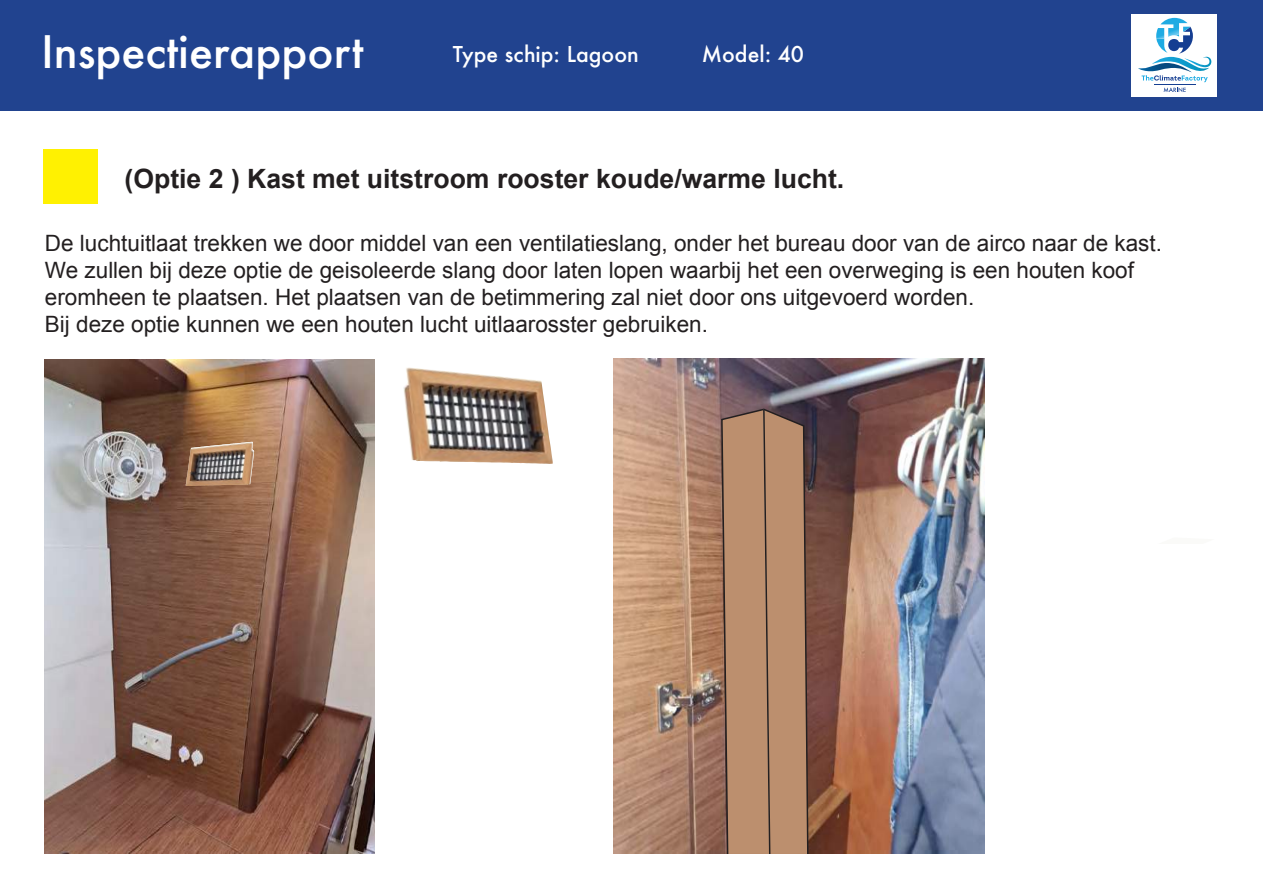
<style>
.page{position:relative;width:1263px;height:893px;background:#fff}
.page>*{position:absolute;margin:0;border:0;box-sizing:border-box;transform-origin:0 0}
.t1{font:500 43.5px "Futura";color:#fff}
.t2{font:700 26.55px "Arial";color:#231f20}
.t3{font:22.5px/27px "Arial";color:#231f20}
.t4{font:500 21.3px "Futura";color:#fff}
</style>
<div class="page">
<div style="left:0;top:0;width:1263px;height:110px;background:#21438f"></div>
<div style="left:1132px;top:14px;width:85px;height:82px;background:#fff"></div>
<svg style="left:1138px;top:18px;width:74px;height:74px"></svg>
<img style="left:45px;top:359px;width:330px;height:494px">
<div style="left:43px;top:149px;width:55px;height:55px;background:#fff101"></div>
<img style="left:613px;top:359px;width:372px;height:495px">
<img style="left:186px;top:442px;width:65px;height:44px">
<img style="left:403px;top:367px;width:150px;height:97px">
<svg style="left:720px;top:408px;width:89px;height:446px"></svg>
<h1 class="t1" style="left:41px;top:22px;width:324px">Inspectierapport</h1>
<p class="t4" style="left:453px;top:39px;width:187px">Type schip: Lagoon</p>
<p class="t4" style="left:702px;top:39px;width:104px">Model: 40</p>
<p class="t2" style="left:125px;top:161px;width:721px">(Optie 2 ) Kast met uitstroom rooster koude/warme lucht.</p>
<p class="t3" style="left:45px;top:230px;width:1118px">De luchtuitlaat trekken we door middel van een ventilatieslang, onder het bureau door van de airco naar de kast.<br>We zullen bij deze optie de geisoleerde slang door laten lopen waarbij het een overweging is een houten koof eromheen te plaatsen. Het plaatsen van de betimmering zal niet door ons uitgevoerd worden.<br>Bij deze optie kunnen we een houten lucht uitlaarosster gebruiken.</p>
</div>
